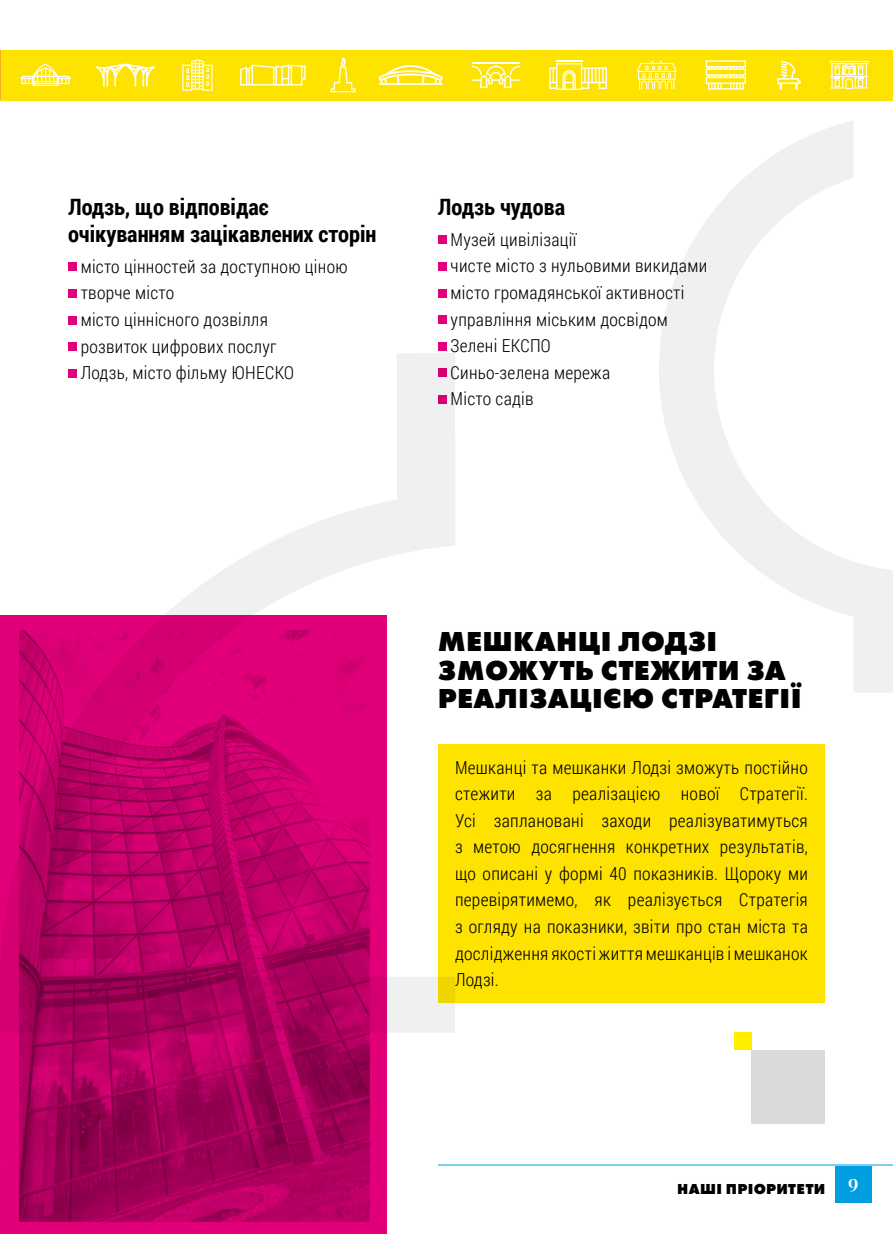
<style>
.page{position:relative;width:893px;height:1234px;background:#fff}
.page>*{position:absolute;margin:0;border:0;box-sizing:border-box;transform-origin:0 0}
.t1{font:700 28.5px/28.5px "Futura PT Extra";letter-spacing:.01em;color:#000}
.t2{font:700 22.5px/27px "Roboto Condensed";color:#000}
.t3{font:600 19.35px "Playfair Display";color:#fff}
.t4{font:300 17.85px/26.5px "Roboto Condensed";letter-spacing:.015em;color:#000}
.t5{font:700 15px "Futura PT Extra";letter-spacing:.02em;color:#000}
</style>
<div class="page">
<div style="left:0;top:614px;width:387px;height:619px;background:#e2007a"></div>
<div style="left:0;top:50px;width:893px;height:50px;background:#ffe300"></div>
<svg style="left:20px;top:64px;width:51px;height:22px"></svg>
<svg style="left:96px;top:63px;width:59px;height:23px"></svg>
<svg style="left:330px;top:58px;width:26px;height:34px"></svg>
<svg style="left:240px;top:64px;width:66px;height:21px"></svg>
<svg style="left:379px;top:65px;width:64px;height:20px"></svg>
<svg style="left:549px;top:60px;width:58px;height:30px"></svg>
<svg style="left:706px;top:60px;width:40px;height:30px"></svg>
<svg style="left:829px;top:61px;width:40px;height:28px"></svg>
<svg style="left:777px;top:61px;width:24px;height:28px"></svg>
<svg style="left:637px;top:61px;width:40px;height:28px"></svg>
<svg style="left:182px;top:59px;width:30px;height:32px"></svg>
<hr style="left:472px;top:62px;width:48px;height:1px;background:#fff">
<svg style="left:472px;top:66px;width:48px;height:22px"></svg>
<div style="left:836px;top:1165px;width:36px;height:36px;background:#009ee0"></div>
<hr style="left:438px;top:1164px;width:455px;height:1px;background:#009ee0">
<img style="left:20px;top:1032px;width:350px;height:189px">
<div style="left:438px;top:744px;width:387px;height:258px;background:#ffe300"></div>
<svg style="left:0;top:49px;width:1px;height:52px"></svg>
<svg style="left:659px;top:121px;width:234px;height:571px"></svg>
<div style="left:68px;top:263px;width:8px;height:8px;background:#e2007a"></div>
<div style="left:68px;top:289px;width:8px;height:8px;background:#e2007a"></div>
<div style="left:68px;top:316px;width:8px;height:8px;background:#e2007a"></div>
<div style="left:68px;top:342px;width:8px;height:8px;background:#e2007a"></div>
<div style="left:438px;top:236px;width:8px;height:8px;background:#e2007a"></div>
<div style="left:438px;top:262px;width:8px;height:8px;background:#e2007a"></div>
<div style="left:438px;top:289px;width:8px;height:8px;background:#e2007a"></div>
<div style="left:438px;top:315px;width:8px;height:8px;background:#e2007a"></div>
<div style="left:438px;top:342px;width:8px;height:8px;background:#e2007a"></div>
<div style="left:751px;top:1049px;width:74px;height:74px;background:#d9dadb"></div>
<div style="left:734px;top:1032px;width:17px;height:17px;background:#ffed00"></div>
<svg style="left:0;top:353px;width:455px;height:679px"></svg>
<p class="t2" style="left:68px;top:193px;width:310px">Лодзь, що відповідає очікуванням зацікавлених сторін</p>
<p class="t4" style="left:81px;top:253px;width:268px">місто цінностей за доступною ціною творче місто<br>місто ціннісного дозвілля<br>розвиток цифрових послуг<br>Лодзь, місто фільму ЮНЕСКО</p>
<p class="t2" style="left:438px;top:193px;width:129px">Лодзь чудова</p>
<p class="t4" style="left:451px;top:226px;width:258px">Музей цивілізації<br>чисте місто з нульовими викидами місто громадянської активності управління міським досвідом<br>Зелені ЕКСПО<br>Синьо-зелена мережа<br>Місто садів</p>
<h1 class="t1" style="left:438px;top:626px;width:366px">МЕШКАНЦІ ЛОДЗІ<br>ЗМОЖУТЬ СТЕЖИТИ ЗА<br>РЕАЛІЗАЦІЄЮ СТРАТЕГІЇ</h1>
<p class="t4" style="left:455px;top:753px;width:354px;text-align:justify">Мешканці та мешканки Лодзі зможуть постійно стежити за реалізацією нової Стратегії.<br>Усі заплановані заходи реалізуватимуться з метою досягнення конкретних результатів, що описані у формі 40 показників. Щороку ми перевірятимемо, як реалізується Стратегія з огляду на показники, звіти про стан міста та дослідження якості життя мешканців і мешканок Лодзі.</p>
<p class="t5" style="left:677px;top:1178px;width:150px">НАШІ ПРІОРИТЕТИ</p>
<p class="t3" style="left:848px;top:1166px;width:12px">9</p>
</div>
